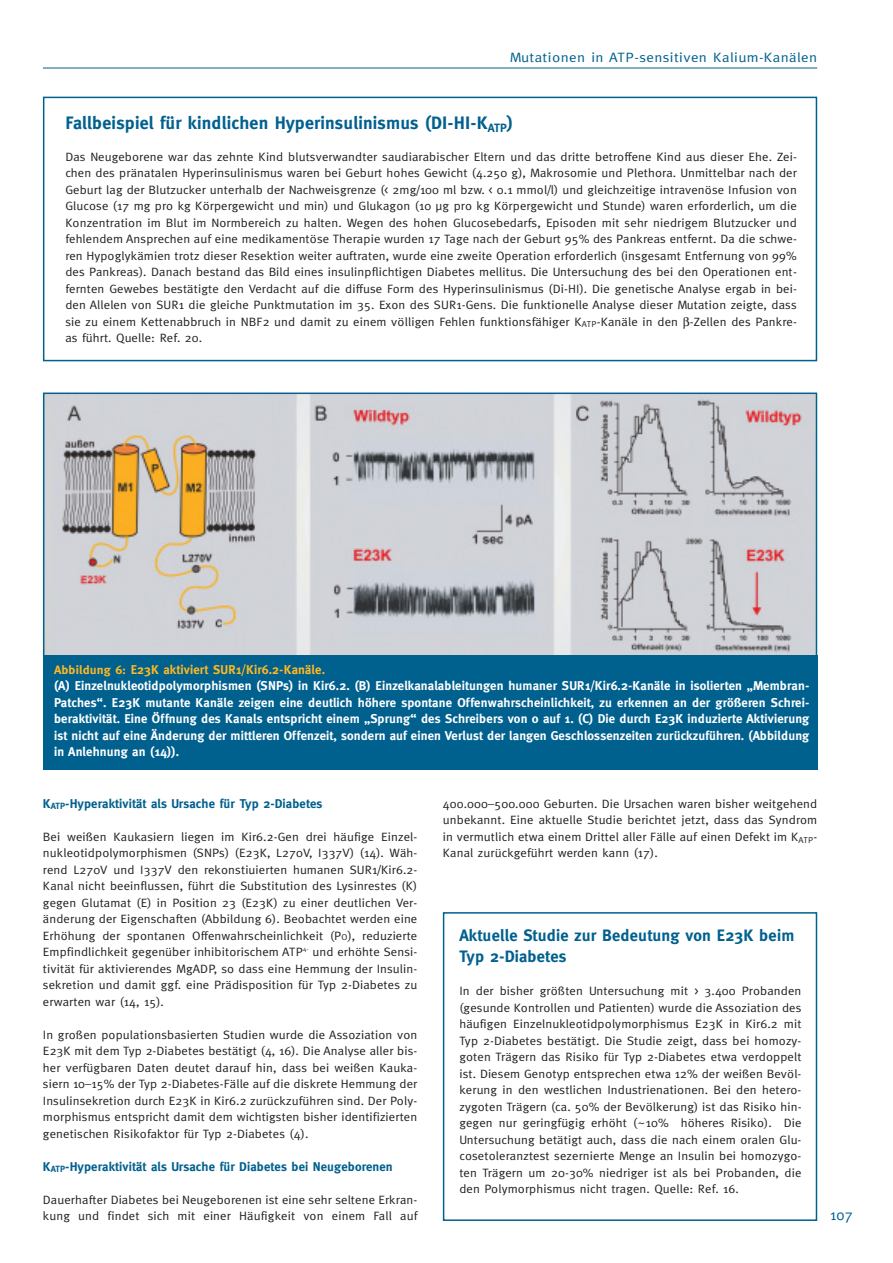
<style>
.page{position:relative;width:893px;height:1263px;background:#fff}
.page>*{position:absolute;margin:0;border:0;box-sizing:border-box;transform-origin:0 0}
.t1{font:700 18px "Meta";letter-spacing:.01em;color:#00608e}
.t2{font:700 16.5px/21px "Meta";letter-spacing:.01em;color:#00608e}
.t3{font:15px "Meta";color:#00608e}
.t4{font:13.5px "Meta";letter-spacing:.025em;color:#00608e;scale:1.11 1}
.t5{font:700 12.75px/16.5px "Meta";letter-spacing:.01em;color:#fff}
.t6{font:700 12.75px "Meta";letter-spacing:.01em;color:#00608e}
.t7{font:12.15px/16.5px "Meta";letter-spacing:.01em;color:#231f20;text-align:justify;scale:1.05 1}
.s1{font-size:12.15px;color:#fdb824}
.s2{color:#fdb824}
.s3{font-size:8.55px}
</style>
<div class="page">
<hr style="left:43px;top:68px;width:774px;height:1px;background:#00608e">
<div style="left:43px;top:97px;width:774px;height:264px;border:2px solid #00608e"></div>
<img style="left:46px;top:396px;width:768px;height:258px">
<div style="left:43px;top:393px;width:774px;height:264px;border:2px solid #00608e"></div>
<div style="left:43px;top:655px;width:774px;height:115px;background:#00608e"></div>
<div style="left:443px;top:912px;width:374px;height:309px;border:2px solid #00608e"></div>
<p class="t4" style="left:509px;top:52px;width:278px">Mutationen in ATP-sensitiven Kalium-Kanälen</p>
<h1 class="t1" style="left:65px;top:116px;width:449px">Fallbeispiel für kindlichen Hyperinsulinismus (DI-HI-K<sub>ATP</sub>)</h1>
<p class="t7" style="left:65px;top:150px;width:698px">Das Neugeborene war das zehnte Kind blutsverwandter saudiarabischer Eltern und das dritte betroffene Kind aus dieser Ehe. Zei&shy;chen des pränatalen Hyperinsulinismus waren bei Geburt hohes Gewicht (4.250 g), Makrosomie und Plethora. Unmittelbar nach der Geburt lag der Blutzucker unterhalb der Nachweisgrenze (&lt; 2mg/100 ml bzw. &lt; 0.1 mmol/l) und gleichzeitige intravenöse Infusion von Glucose (17 mg pro kg Körpergewicht und min) und Glukagon (10 µg pro kg Körpergewicht und Stunde) waren erforderlich, um die Konzentration im Blut im Normbereich zu halten. Wegen des hohen Glucosebedarfs, Episoden mit sehr niedrigem Blutzucker und fehlendem Ansprechen auf eine medikamentöse Therapie wurden 17 Tage nach der Geburt 95% des Pankreas entfernt. Da die schwe&shy;ren Hypoglykämien trotz dieser Resektion weiter auftraten, wurde eine zweite Operation erforderlich (insgesamt Entfernung von 99% des Pankreas). Danach bestand das Bild eines insulinpflichtigen Diabetes mellitus. Die Untersuchung des bei den Operationen ent&shy;fernten Gewebes bestätigte den Verdacht auf die diffuse Form des Hyperinsulinismus (Di-HI). Die genetische Analyse ergab in bei&shy;den Allelen von SUR1 die gleiche Punktmutation im 35. Exon des SUR1-Gens. Die funktionelle Analyse dieser Mutation zeigte, dass sie zu einem Kettenabbruch in NBF2 und damit zu einem völligen Fehlen funktionsfähiger K<sub>ATP</sub>-Kanäle in den -Zellen des Pankre&shy;as führt. Quelle: Ref. 20.</p>
<p class="t5" style="left:54px;top:662px;width:756px"><span class="s1">Abbildung 6:</span> <span class="s2">E23K aktiviert SUR1/Kir6.2-Kanäle.<br></span>(A) Einzelnukleotidpolymorphismen (SNPs) in Kir6.2. (B) Einzelkanalableitungen humaner SUR1/Kir6.2-Kanäle in isolierten „Membran-Patches“. E23K mutante Kanäle zeigen eine deutlich höhere spontane Offenwahrscheinlichkeit, zu erkennen an der größeren Schrei&shy;beraktivität. Eine Öffnung des Kanals entspricht einem „Sprung“ des Schreibers von 0 auf 1. (C) Die durch E23K induzierte Aktivierung ist nicht auf eine Änderung der mittleren Offenzeit, sondern auf einen Verlust der langen Geschlossenzeiten zurückzuführen. (Abbildung in Anlehnung an (14)).</p>
<p class="t6" style="left:43px;top:799px;width:281px">K<sub>ATP</sub>-Hyperaktivität als Ursache für Typ 2-Diabetes</p>
<p class="t7" style="left:43px;top:829px;width:358px">Bei weißen Kaukasiern liegen im Kir6.2-Gen drei häufige Einzel&shy;nukleotidpolymorphismen (SNPs) (E23K, L270V, I337V) (14). Wäh&shy;rend L270V und I337V den rekonstiuierten humanen SUR1/Kir6.2- Kanal nicht beeinflussen, führt die Substitution des Lysinrestes (K) gegen Glutamat (E) in Position 23 (E23K) zu einer deutlichen Ver&shy;änderung der Eigenschaften (Abbildung 6). Beobachtet werden eine Erhöhung der spontanen Offenwahrscheinlichkeit (P<span class="s3">O</span>), reduzierte Empfindlichkeit gegenüber inhibitorischem ATP<sup>4-</sup> und erhöhte Sensi&shy;tivität für aktivierendes MgADP, so dass eine Hemmung der Insulin&shy;sekretion und damit ggf. eine Prädisposition für Typ 2-Diabetes zu erwarten war (14, 15).</p>
<p class="t7" style="left:43px;top:1027px;width:358px">In großen populationsbasierten Studien wurde die Assoziation von E23K mit dem Typ 2-Diabetes bestätigt (4, 16). Die Analyse aller bis&shy;her verfügbaren Daten deutet darauf hin, dass bei weißen Kauka&shy;siern 10–15% der Typ 2-Diabetes-Fälle auf die diskrete Hemmung der Insulinsekretion durch E23K in Kir6.2 zurückzuführen sind. Der Poly&shy;morphismus entspricht damit dem wichtigsten bisher identifizierten genetischen Risikofaktor für Typ 2-Diabetes (4).</p>
<p class="t6" style="left:43px;top:1162px;width:351px">K<sub>ATP</sub>-Hyperaktivität als Ursache für Diabetes bei Neugeborenen</p>
<p class="t7" style="left:43px;top:1192px;width:358px">Dauerhafter Diabetes bei Neugeborenen ist eine sehr seltene Erkran&shy;kung und findet sich mit einer Häufigkeit von einem Fall auf</p>
<p class="t7" style="left:443px;top:796px;width:358px">400.000–500.000 Geburten. Die Ursachen waren bisher weitgehend unbekannt. Eine aktuelle Studie berichtet jetzt, dass das Syndrom in vermutlich etwa einem Drittel aller Fälle auf einen Defekt im K<sub>ATP</sub>-Kanal zurückgeführt werden kann (17).</p>
<h2 class="t2" style="left:459px;top:927px;width:336px">Aktuelle Studie zur Bedeutung von E23K beim<br>Typ 2-Diabetes</h2>
<p class="t7" style="left:459px;top:984px;width:327px">In der bisher größten Untersuchung mit &gt; 3.400 Probanden (gesunde Kontrollen und Patienten) wurde die Assoziation des häufigen Einzelnukleotidpolymorphismus E23K in Kir6.2 mit Typ 2-Diabetes bestätigt. Die Studie zeigt, dass bei homozy&shy;goten Trägern das Risiko für Typ 2-Diabetes etwa verdoppelt ist. Diesem Genotyp entsprechen etwa 12% der weißen Bevöl&shy;kerung in den westlichen Industrienationen. Bei den hetero&shy;zygoten Trägern (ca. 50% der Bevölkerung) ist das Risiko hin&shy;gegen nur geringfügig erhöht (~10% höheres Risiko). Die Untersuchung betätigt auch, dass die nach einem oralen Glu&shy;cosetoleranztest sezernierte Menge an Insulin bei homozygo&shy;ten Trägern um 20-30% niedriger ist als bei Probanden, die den Polymorphismus nicht tragen. Quelle: Ref. 16.</p>
<p class="t3" style="left:830px;top:1209px;width:24px">107</p>
</div>
